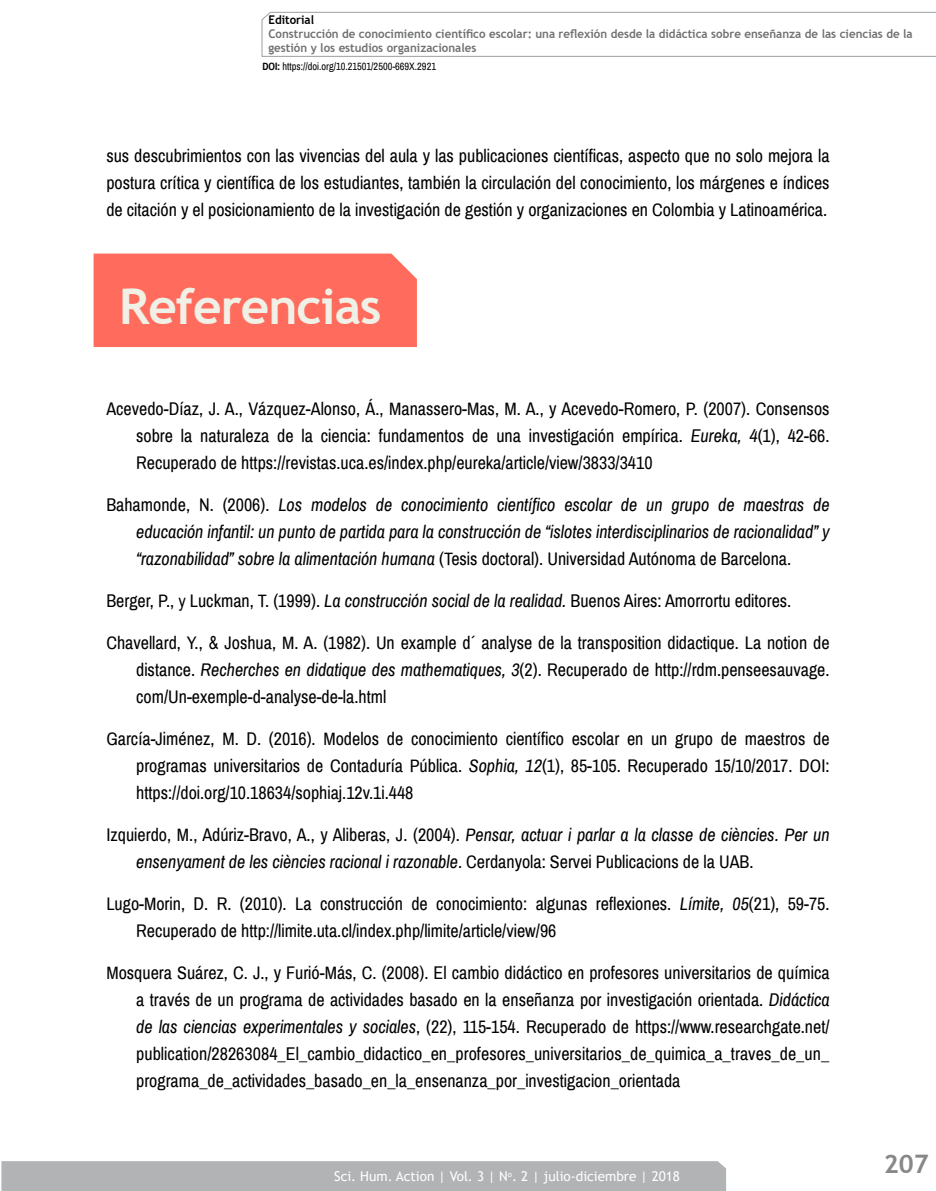
<style>
.page{position:relative;width:936px;height:1191px;background:#fff}
.page>*{position:absolute;margin:0;border:0;box-sizing:border-box;transform-origin:0 0}
.t1{font:700 49.5px "Trebuchet MS";letter-spacing:-.02em;color:#f0f0e6}
.t2{font:700 25.5px "Trebuchet MS";color:#87888a}
.t3{font:18px/27px "Archivo Narrow";color:#000;text-align:justify}
.t4{font:italic 18px/27px "Archivo Narrow";color:#000;text-align:justify}
.t5{font:13.5px "Trebuchet MS";color:#fff}
.t6{font:700 12px/13.8px "Trebuchet MS";color:#707172;scale:.96 1}
.t7{font:700 12px "Trebuchet MS";color:#000;scale:.96 1}
.t8{font:10.5px "Archivo Narrow";color:#000}
.s1{font-weight:700}
.s2{font-style:italic}
.s3{font-style:normal}
.s4{font-family:"Arial Narrow"}
</style>
<div class="page">
<div style="left:1px;top:1161px;width:725px;height:30px;background:#b1b3b4"></div>
<svg style="left:261px;top:12px;width:674px;height:45px"></svg>
<div style="left:94px;top:253px;width:323px;height:94px;background:#ff6b5c"></div>
<p class="t7" style="left:268px;top:12px;width:49px">Editorial</p>
<p class="t6" style="left:268px;top:27px;width:672px">Construcción de conocimiento científico escolar: una reflexión desde la didáctica sobre enseñanza de las ciencias de la gestión y los estudios organizacionales</p>
<p class="t8" style="left:262px;top:60px;width:175px"><span class="s1">DOI:</span> https://doi.org/10.21501/2500-669X.2921</p>
<p class="t3" style="left:106px;top:142px;width:724px">sus descubrimientos con las vivencias del aula y las publicaciones científicas, aspecto que no solo mejora la postura crítica y científica de los estudiantes, también la circulación del conocimiento, los márgenes e índices de citación y el posicionamiento de la investigación de gestión y organizaciones en Colombia y Latinoamérica.</p>
<h1 class="t1" style="left:119px;top:275px;width:264px">Referencias</h1>
<p class="t3" style="left:136px;top:395px;width:695px;text-indent:-30px">Acevedo-Díaz, J. A., Vázquez-Alonso, Á., Manassero-Mas, M. A., y Acevedo-Romero, P. (2007). Consensos sobre la naturaleza de la ciencia: fundamentos de una investigación empírica. <span class="s2">Eureka, 4</span>(1), 42-66.<br>Recuperado de https://revistas.uca.es/index.php/eureka/article/view/3833/3410</p>
<p class="t4" style="left:136px;top:491px;width:695px;text-indent:-30px"><span class="s3">Bahamonde, N. (2006).</span> Los modelos de conocimiento científico escolar de un grupo de maestras de educación infantil: un punto de partida para la construcción de “islotes interdisciplinarios de racionalidad” y “razonabilidad” sobre la alimentación humana <span class="s3">(Tesis doctoral). Universidad Autónoma de Barcelona.</span></p>
<p class="t3" style="left:106px;top:587px;width:686px">Berger, P., <span class="s4">y</span> Luckman, T. (1999). <span class="s2">La construcción social de la realidad.</span> Buenos Aires: Amorrortu editores.</p>
<p class="t3" style="left:136px;top:629px;width:695px;text-indent:-30px">Chavellard, Y., <span class="s4">&amp;</span> Joshua, M. A. (1982). Un example d´ analyse de la transposition didactique. La notion de distance. <span class="s2">Recherches en didatique des mathematiques, 3</span>(2). Recuperado de http://rdm.penseesauvage. com/Un-exemple-d-analyse-de-la.html</p>
<p class="t3" style="left:136px;top:725px;width:695px;text-indent:-30px">García-Jiménez, M. D. (2016). Modelos de conocimiento científico escolar en un grupo de maestros de programas universitarios de Contaduría Pública. <span class="s2">Sophia, 12</span>(1), 85-105. Recuperado 15/10/2017. DOI: https://doi.org/10.18634/sophiaj.12v.1i.448</p>
<p class="t4" style="left:136px;top:821px;width:695px;text-indent:-30px"><span class="s3">Izquierdo, M., Adúriz-Bravo, A., y Aliberas, J. (2004).</span> Pensar, actuar i parlar a la classe de ciències. Per un ensenyament de les ciències racional i razonable<span class="s3">. Cerdanyola: Servei Publicacions de la UAB.</span></p>
<p class="t3" style="left:136px;top:890px;width:695px;text-indent:-30px">Lugo-Morin, D. R. (2010). La construcción de conocimiento: algunas reflexiones. <span class="s2">Límite, 05</span>(21), 59-75.<br>Recuperado de http://limite.uta.cl/index.php/limite/article/view/96</p>
<p class="t3" style="left:136px;top:959px;width:695px;text-indent:-30px">Mosquera Suárez, C. J., y Furió-Más, C. (2008). El cambio didáctico en profesores universitarios de química a través de un programa de actividades basado en la enseñanza por investigación orientada. <span class="s2">Didáctica de las ciencias experimentales y sociales</span>, (22), 115-154. Recuperado de https://www.researchgate.net/ publication/28263084_El_cambio_didactico_en_profesores_universitarios_de_quimica_a_traves_de_un_ programa_de_actividades_basado_en_la_ensenanza_por_investigacion_orientada</p>
<p class="t5" style="left:334px;top:1167px;width:347px">Sci. Hum. Action | Vol. 3 | N<sup>o</sup>. 2 | julio-diciembre | 2018</p>
<h2 class="t2" style="left:883px;top:1147px;width:46px">207</h2>
</div>
